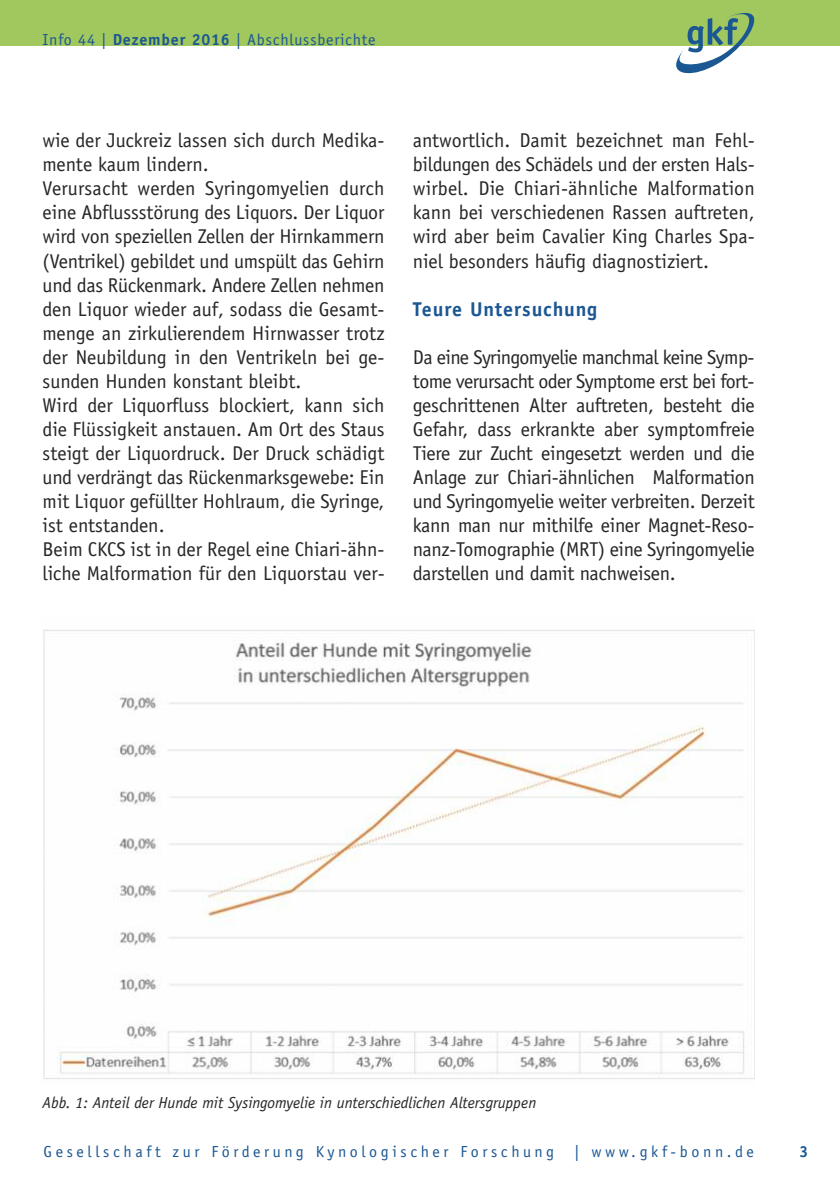
<style>
.page{position:relative;width:840px;height:1191px;background:#fff}
.page>*{position:absolute;margin:0;border:0;box-sizing:border-box;transform-origin:0 0}
.t1{font:20px/24px "Officina Sans";letter-spacing:-.005em;color:#272526;text-align:justify}
.t2{font:700 20px "Officina Sans";letter-spacing:.05em;color:#1b5793}
.t3{font:italic 16px "Officina Sans";color:#272526}
.t4{font:16px "Officina Sans";letter-spacing:.225em;color:#1b5793}
.t5{font:16px "Officina Sans";letter-spacing:.05em;color:#1b5793}
.t6{font:700 16px "Officina Sans";color:#1b5793}
.s1{font-weight:700}
</style>
<div class="page">
<div style="left:0;top:0;width:839px;height:45px;background:#a0c85f"></div>
<svg style="left:675px;top:13px;width:79px;height:60px"></svg>
<img style="left:43px;top:629px;width:711px;height:450px">
<p class="t5" style="left:43px;top:34px;width:334px">Info 44 | <span class="s1">Dezember 2016</span> | Abschlussberichte</p>
<p class="t1" style="left:43px;top:130px;width:343px;text-align:left">wie der Juckreiz lassen sich durch Medika&shy;mente kaum lindern.<br>Verursacht werden Syringomyelien durch eine Abflussstörung des Liquors. Der Liquor wird von speziellen Zellen der Hirnkammern (Ventrikel) gebildet und umspült das Gehirn und das Rückenmark. Andere Zellen nehmen den Liquor wieder auf, sodass die Gesamt&shy;menge an zirkulierendem Hirnwasser trotz der Neubildung in den Ventrikeln bei ge&shy;sunden Hunden konstant bleibt.<br>Wird der Liquorfluss blockiert, kann sich die Flüssigkeit anstauen. Am Ort des Staus steigt der Liquordruck. Der Druck schädigt und verdrängt das Rückenmarksgewebe: Ein mit Liquor gefüllter Hohlraum, die Syringe, ist entstanden.<br>Beim CKCS ist in der Regel eine Chiari-ähn&shy;liche Malformation für den Liquorstau ver-</p>
<p class="t1" style="left:412px;top:130px;width:343px">antwortlich. Damit bezeichnet man Fehl&shy;bildungen des Schädels und der ersten Hals&shy;wirbel. Die Chiari-ähnliche Malformation kann bei verschiedenen Rassen auftreten, wird aber beim Cavalier King Charles Spa&shy;niel besonders häufig diagnostiziert.</p>
<p class="t2" style="left:412px;top:301px;width:186px">Teure Untersuchung</p>
<p class="t1" style="left:412px;top:346px;width:343px">Da eine Syringomyelie manchmal keine Symp&shy;tome verursacht oder Symptome erst bei fort&shy;geschrittenen Alter auftreten, besteht die Gefahr, dass erkrankte aber symptomfreie Tiere zur Zucht eingesetzt werden und die Anlage zur Chiari-ähnlichen Malformation und Syringomyelie weiter verbreiten. Derzeit kann man nur mithilfe einer Magnet-Reso&shy;nanz-Tomographie (MRT) eine Syringomyelie darstellen und damit nachweisen.</p>
<p class="t3" style="left:43px;top:1096px;width:495px">Abb. 1: Anteil der Hunde mit Sysingomyelie in unterschiedlichen Altersgruppen</p>
<p class="t4" style="left:44px;top:1145px;width:512px">Gesellschaft zur Förderung Kynologischer Forschung</p>
<p class="t4" style="left:574px;top:1145px;width:181px">| www.gkf-bonn.de</p>
<p class="t6" style="left:798px;top:1145px;width:10px">3</p>
</div>
